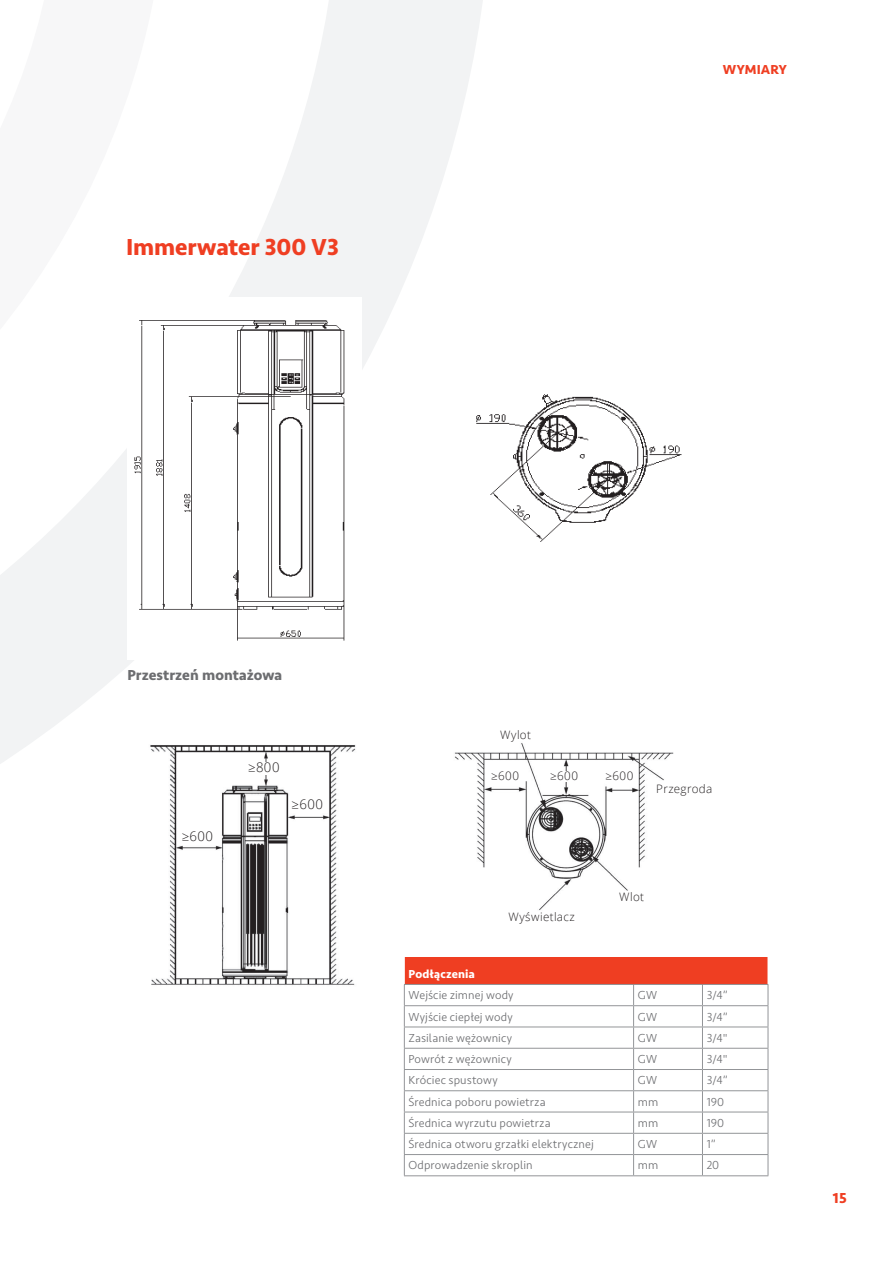
<style>
.page{position:relative;width:893px;height:1263px;background:#fff}
.page>*{position:absolute;margin:0;border:0;box-sizing:border-box;transform-origin:0 0}
.t1{font:700 24px "Seravek";color:#ef3e22}
.t2{font:700 15px "Seravek";letter-spacing:.005em;color:#6c6d70}
.t3{font:700 15px "Seravek";color:#ef3e22}
.t4{font:700 13.5px "Seravek";letter-spacing:.005em;color:#ef3e22}
.t5{font:300 13.2px "Open Sans";letter-spacing:.035em;color:#231f20}
.t6{font:300 12px "Seravek";letter-spacing:.01em;color:#6c6d70}
.t7{font:700 12px "Seravek";letter-spacing:.015em;color:#fff}
.t8{font:300 11.7px "Open Sans";letter-spacing:.035em;color:#231f20}
</style>
<div class="page">
<svg style="left:0;top:0;width:483px;height:764px"></svg>
<img style="left:106px;top:744px;width:255px;height:241px">
<div style="left:182px;top:831px;width:35px;height:12px;background:#fff"></div>
<div style="left:291px;top:799px;width:36px;height:13px;background:#fff"></div>
<div style="left:248px;top:762px;width:36px;height:13px;background:#fff"></div>
<img style="left:434px;top:720px;width:240px;height:191px">
<div style="left:491px;top:771px;width:31px;height:11px;background:#fff"></div>
<div style="left:605px;top:771px;width:32px;height:11px;background:#fff"></div>
<div style="left:550px;top:771px;width:31px;height:11px;background:#fff"></div>
<div style="left:500px;top:730px;width:83px;height:11px;background:#fff"></div>
<div style="left:619px;top:892px;width:84px;height:11px;background:#fff"></div>
<div style="left:656px;top:784px;width:84px;height:11px;background:#fff"></div>
<img style="left:128px;top:298px;width:233px;height:361px">
<div style="left:469px;top:370px;width:266px;height:221px;background:#fff"></div>
<img style="left:476px;top:394px;width:206px;height:148px">
<div style="left:404px;top:957px;width:364px;height:27px;background:#ef3e22"></div>
<svg style="left:633px;top:985px;width:1px;height:190px"></svg>
<svg style="left:702px;top:985px;width:1px;height:190px"></svg>
<svg style="left:768px;top:984px;width:1px;height:191px"></svg>
<hr style="left:404px;top:984px;width:230px;height:1px;background:#939598">
<hr style="left:634px;top:984px;width:68px;height:1px;background:#939598">
<hr style="left:702px;top:984px;width:66px;height:1px;background:#939598">
<hr style="left:404px;top:1005px;width:230px;height:1px;background:#939598">
<hr style="left:634px;top:1005px;width:68px;height:1px;background:#939598">
<hr style="left:702px;top:1005px;width:66px;height:1px;background:#939598">
<hr style="left:404px;top:1026px;width:230px;height:1px;background:#939598">
<hr style="left:634px;top:1026px;width:68px;height:1px;background:#939598">
<hr style="left:702px;top:1026px;width:66px;height:1px;background:#939598">
<hr style="left:404px;top:1048px;width:230px;height:1px;background:#939598">
<hr style="left:634px;top:1048px;width:68px;height:1px;background:#939598">
<hr style="left:702px;top:1048px;width:66px;height:1px;background:#939598">
<hr style="left:404px;top:1069px;width:230px;height:1px;background:#939598">
<hr style="left:634px;top:1069px;width:68px;height:1px;background:#939598">
<hr style="left:702px;top:1069px;width:66px;height:1px;background:#939598">
<hr style="left:404px;top:1090px;width:230px;height:1px;background:#939598">
<hr style="left:634px;top:1090px;width:68px;height:1px;background:#939598">
<hr style="left:702px;top:1090px;width:66px;height:1px;background:#939598">
<hr style="left:404px;top:1112px;width:230px;height:1px;background:#939598">
<hr style="left:634px;top:1112px;width:68px;height:1px;background:#939598">
<hr style="left:702px;top:1112px;width:66px;height:1px;background:#939598">
<hr style="left:404px;top:1133px;width:230px;height:1px;background:#939598">
<hr style="left:634px;top:1133px;width:68px;height:1px;background:#939598">
<hr style="left:702px;top:1133px;width:66px;height:1px;background:#939598">
<hr style="left:404px;top:1154px;width:230px;height:1px;background:#939598">
<svg style="left:404px;top:957px;width:1px;height:218px"></svg>
<hr style="left:634px;top:1154px;width:68px;height:1px;background:#939598">
<hr style="left:702px;top:1154px;width:66px;height:1px;background:#939598">
<hr style="left:404px;top:1175px;width:230px;height:1px;background:#939598">
<hr style="left:634px;top:1175px;width:68px;height:1px;background:#939598">
<hr style="left:702px;top:1175px;width:66px;height:1px;background:#939598">
<h1 class="t1" style="left:126px;top:232px;width:214px">Immerwater 300 V3</h1>
<p class="t4" style="left:723px;top:61px;width:65px">Wymiary</p>
<p class="t2" style="left:128px;top:666px;width:156px">Przestrzeń montażowa</p>
<p class="t5" style="left:182px;top:827px;width:33px">≥600</p>
<p class="t5" style="left:248px;top:759px;width:33px">≥800</p>
<p class="t5" style="left:291px;top:796px;width:33px">≥600</p>
<p class="t8" style="left:500px;top:726px;width:32px">Wylot</p>
<p class="t8" style="left:491px;top:768px;width:29px">≥600</p>
<p class="t8" style="left:550px;top:768px;width:29px">≥600</p>
<p class="t8" style="left:605px;top:768px;width:29px">≥600</p>
<p class="t8" style="left:656px;top:780px;width:58px">Przegroda</p>
<p class="t8" style="left:508px;top:909px;width:68px">Wyświetlacz</p>
<p class="t8" style="left:619px;top:889px;width:26px">Wlot</p>
<p class="t7" style="left:409px;top:967px;width:68px">Podłączenia</p>
<p class="t6" style="left:409px;top:988px;width:107px">Wejście zimnej wody</p>
<p class="t6" style="left:638px;top:988px;width:21px">GW</p>
<p class="t6" style="left:707px;top:988px;width:22px">3/4”</p>
<p class="t6" style="left:409px;top:1009px;width:106px">Wyjście ciepłej wody</p>
<p class="t6" style="left:638px;top:1009px;width:21px">GW</p>
<p class="t6" style="left:707px;top:1009px;width:22px">3/4”</p>
<p class="t6" style="left:409px;top:1031px;width:105px">Zasilanie wężownicy</p>
<p class="t6" style="left:638px;top:1031px;width:21px">GW</p>
<p class="t6" style="left:707px;top:1031px;width:22px">3/4"</p>
<p class="t6" style="left:409px;top:1052px;width:105px">Powrót z wężownicy</p>
<p class="t6" style="left:638px;top:1052px;width:21px">GW</p>
<p class="t6" style="left:707px;top:1052px;width:22px">3/4"</p>
<p class="t6" style="left:409px;top:1073px;width:91px">Króciec spustowy</p>
<p class="t6" style="left:638px;top:1073px;width:21px">GW</p>
<p class="t6" style="left:707px;top:1073px;width:22px">3/4”</p>
<p class="t6" style="left:409px;top:1094px;width:139px">Średnica poboru powietrza</p>
<p class="t6" style="left:638px;top:1094px;width:22px">mm</p>
<p class="t6" style="left:707px;top:1094px;width:19px">190</p>
<p class="t6" style="left:409px;top:1116px;width:144px">Średnica wyrzutu powietrza</p>
<p class="t6" style="left:638px;top:1116px;width:22px">mm</p>
<p class="t6" style="left:707px;top:1116px;width:19px">190</p>
<p class="t6" style="left:409px;top:1137px;width:187px">Średnica otworu grzałki elektrycznej</p>
<p class="t6" style="left:638px;top:1137px;width:21px">GW</p>
<p class="t6" style="left:707px;top:1137px;width:11px">1”</p>
<p class="t6" style="left:409px;top:1158px;width:126px">Odprowadzenie skroplin</p>
<p class="t6" style="left:638px;top:1158px;width:22px">mm</p>
<p class="t6" style="left:707px;top:1158px;width:14px">20</p>
<p class="t3" style="left:833px;top:1189px;width:16px">15</p>
</div>
